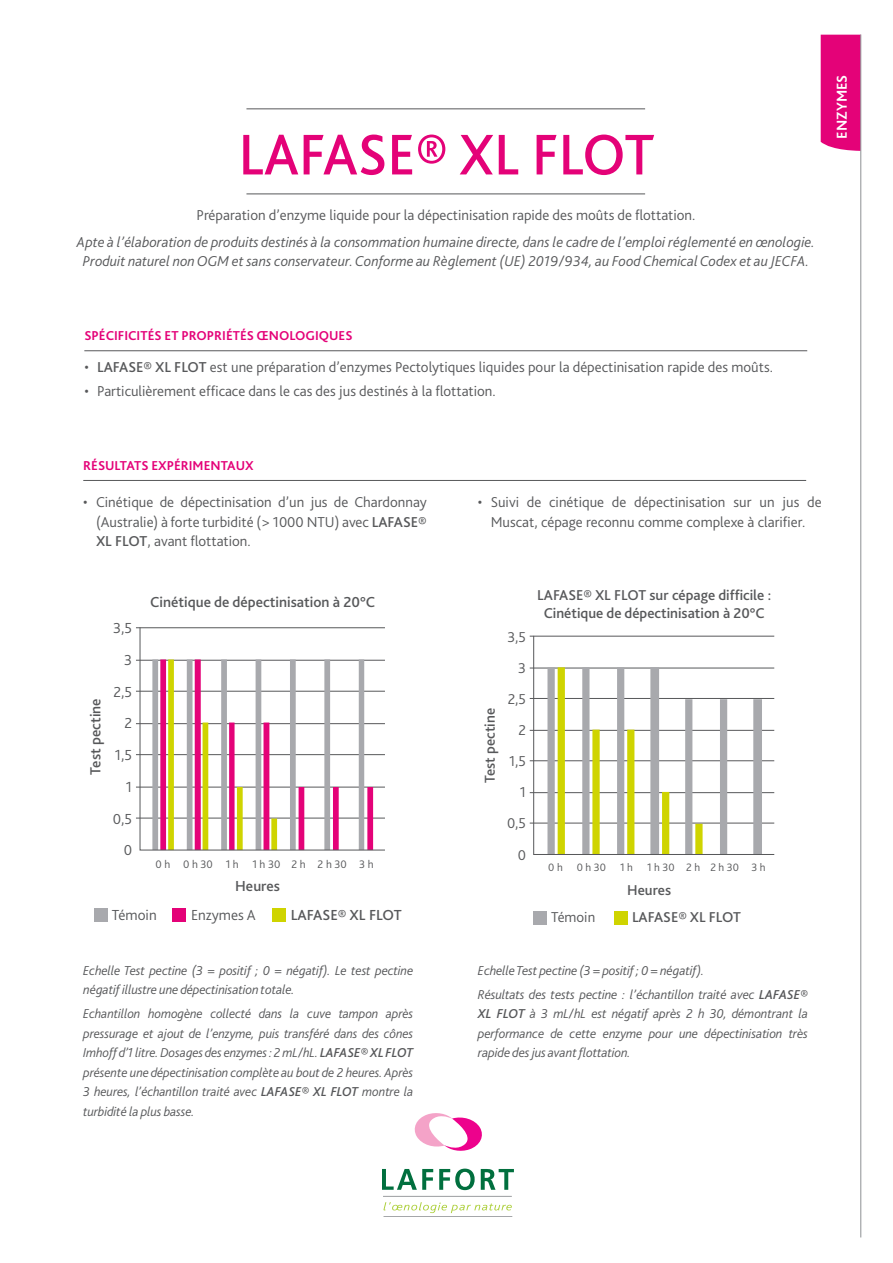
<style>
.page{position:relative;width:893px;height:1263px;background:#fff}
.page>*{position:absolute;margin:0;border:0;box-sizing:border-box;transform-origin:0 0}
.t1{font:500 60px "Bliss 2";color:#e40278;scale:.95 1}
.t2{font:500 15.15px "Bliss 2";color:#57585a}
.t3{font:300 15.15px/31.7px "Bliss 2";color:#57585a;text-align:right}
.Texte{font:300 15px/31.2px "Bliss 2";color:#57585a;text-align:right}
.Texte-2{font:italic 300 15px/19.5px "Bliss 2";color:#57585a;text-align:center}
.t4{font:500 15px/18px "Bliss 2";color:#57585a;text-align:center}
.Texte-3{font:700 15px "Bliss 2";color:#fff}
.Texte-4{font:italic 300 13.5px/19.5px "Bliss 2";letter-spacing:-.01em;color:#57585a;text-align:justify}
.Titres_chapitres{font:700 13.5px "Bliss 2";color:#e40278}
.t5{font:300 11.55px "Bliss 2";letter-spacing:.48em;color:#57585a}
.t6{font:300 11.25px "Bliss 2";color:#57585a}
.s1{font-weight:700}
.s2{font-weight:500}
</style>
<div class="page">
<hr style="left:246px;top:108px;width:399px;height:1px;background:#57585a">
<hr style="left:246px;top:194px;width:399px;height:1px;background:#57585a">
<hr style="left:84px;top:350px;width:723px;height:1px;background:#57585a">
<svg style="left:414px;top:1113px;width:68px;height:38px"></svg>
<svg style="left:382px;top:1169px;width:51px;height:21px"></svg>
<svg style="left:439px;top:1168px;width:36px;height:22px"></svg>
<svg style="left:481px;top:1169px;width:33px;height:21px"></svg>
<svg style="left:384px;top:1202px;width:128px;height:11px"></svg>
<hr style="left:383px;top:1196px;width:129px;height:1px;background:#9b9da0">
<hr style="left:383px;top:1216px;width:129px;height:1px;background:#9b9da0">
<div style="left:821px;top:35px;width:39px;height:116px;background:#e40278"></div>
<hr style="left:860px;top:34px;width:1px;height:1203px;background:#939598">
<hr style="left:83px;top:480px;width:723px;height:1px;background:#57585a">
<hr style="left:530px;top:636px;width:244px;height:1px;background:#57585a">
<hr style="left:530px;top:668px;width:244px;height:1px;background:#57585a">
<hr style="left:530px;top:698px;width:244px;height:1px;background:#57585a">
<hr style="left:530px;top:730px;width:244px;height:1px;background:#57585a">
<hr style="left:530px;top:760px;width:244px;height:1px;background:#57585a">
<hr style="left:530px;top:792px;width:244px;height:1px;background:#57585a">
<hr style="left:530px;top:823px;width:244px;height:1px;background:#57585a">
<svg style="left:533px;top:635px;width:242px;height:220px"></svg>
<div style="left:533px;top:911px;width:14px;height:13px;background:#a8a9ad"></div>
<div style="left:614px;top:911px;width:13px;height:13px;background:#cfd400"></div>
<hr style="left:136px;top:627px;width:249px;height:1px;background:#57585a">
<hr style="left:136px;top:660px;width:249px;height:1px;background:#57585a">
<hr style="left:136px;top:691px;width:249px;height:1px;background:#57585a">
<hr style="left:136px;top:723px;width:249px;height:1px;background:#57585a">
<hr style="left:136px;top:754px;width:249px;height:1px;background:#57585a">
<hr style="left:136px;top:787px;width:249px;height:1px;background:#57585a">
<hr style="left:136px;top:818px;width:249px;height:1px;background:#57585a">
<div style="left:94px;top:908px;width:13px;height:14px;background:#a8a9ad"></div>
<div style="left:172px;top:908px;width:13px;height:14px;background:#e40278"></div>
<div style="left:272px;top:908px;width:14px;height:14px;background:#cfd400"></div>
<svg style="left:139px;top:627px;width:246px;height:224px"></svg>
<p class="t1" style="left:239px;top:117px;width:439px">LAFASE<span class="s1">®</span> XL FLOT</p>
<p class="Texte" style="left:196px;top:199px;width:500px">Préparation d’enzyme liquide pour la dépectinisation rapide des moûts de flottation.</p>
<p class="Texte-2" style="left:77px;top:231px;width:739px">Apte à l’élaboration de produits destinés à la consommation humaine directe, dans le cadre de l’emploi réglementé en œnologie.<br>Produit naturel non OGM et sans conservateur. Conforme au Règlement (UE) 2019/934, au Food Chemical Codex et au JECFA.</p>
<p class="Texte-3" style="left:832px;top:139px;width:66px;rotate:-90deg">ENZYMES</p>
<p class="Titres_chapitres" style="left:84px;top:327px;width:270px">SPÉCIFICITÉS ET PROPRIÉTÉS ŒNOLOGIQUES</p>
<p class="Texte" style="left:84px;top:351px;width:690px">• <span class="s2">LAFASE® XL FLOT</span> est une préparation d’enzymes Pectolytiques liquides pour la dépectinisation rapide des moûts.</p>
<p class="Texte" style="left:84px;top:375px;width:413px">• Particulièrement efficace dans le cas des jus destinés à la flottation.</p>
<p class="Titres_chapitres" style="left:83px;top:457px;width:172px">RÉSULTATS EXPÉRIMENTAUX</p>
<p class="Texte" style="left:96px;top:492px;width:332px;line-height:19.5px;text-align:justify;text-indent:-13px">• Cinétique de dépectinisation d’un jus de Chardonnay (Australie) à forte turbidité (&gt; 1000 NTU) avec <span class="s2">LAFASE® XL FLOT</span>, avant flottation.</p>
<p class="t2" style="left:86px;top:775px;width:78px;rotate:-90deg">Test pectine</p>
<p class="t3" style="left:113px;top:612px;width:20px">3,5</p>
<p class="t3" style="left:114px;top:644px;width:20px">3<br>2,5</p>
<p class="t3" style="left:113px;top:707px;width:21px">2<br>1,5<br>1<br>0,5<br>0</p>
<p class="t2" style="left:150px;top:592px;width:227px">Cinétique de dépectinisation à 20°C</p>
<p class="t5" style="left:156px;top:857px;width:16px">0 h</p>
<p class="t5" style="left:183px;top:857px;width:31px">0 h 30</p>
<p class="t5" style="left:226px;top:857px;width:150px">1 h 1 h 302 h2 h 303 h</p>
<p class="t2" style="left:235px;top:876px;width:46px">Heures</p>
<p class="t3" style="left:112px;top:898px;width:47px">Témoin</p>
<p class="t2" style="left:291px;top:905px;width:113px">LAFASE® XL FLOT</p>
<p class="t3" style="left:191px;top:898px;width:66px">Enzymes A</p>
<p class="Texte-4" style="left:83px;top:960px;width:331px">Echelle Test pectine (3 = positif ; 0 = négatif). Le test pectine négatif illustre une dépectinisation totale.</p>
<p class="Texte-4" style="left:83px;top:1003px;width:331px">Echantillon homogène collecté dans la cuve tampon après pressurage et ajout de l’enzyme, puis transféré dans des cônes Imhoff d’1 litre. Dosages des enzymes : 2 mL/hL. <span class="s2">LAFASE® XL FLOT </span>présente une dépectinisation complète au bout de 2 heures. Après 3 heures, l’échantillon traité avec <span class="s2">LAFASE® XL FLOT</span> montre la turbidité la plus basse.</p>
<p class="Texte" style="left:478px;top:492px;width:345px;line-height:19.5px;text-align:center">• Suivi de cinétique de dépectinisation sur un jus de<br>Muscat, cépage reconnu comme complexe à clarifier.</p>
<p class="t4" style="left:480px;top:783px;width:76px;rotate:-90deg">Test pectine</p>
<p class="Texte" style="left:507px;top:621px;width:20px">3,5</p>
<p class="Texte" style="left:508px;top:652px;width:20px">3<br>2,5</p>
<p class="Texte" style="left:507px;top:714px;width:21px">2<br>1,5<br>1<br>0,5<br>0</p>
<p class="t4" style="left:537px;top:585px;width:235px">LAFASE® XL FLOT sur cépage difficile :<br>Cinétique de dépectinisation à 20°C</p>
<p class="t6" style="left:548px;top:860px;width:59px">0 h 0 h 30</p>
<p class="t6" style="left:620px;top:860px;width:147px">1 h 1 h 302 h2 h 30 3 h</p>
<p class="t4" style="left:627px;top:880px;width:45px">Heures</p>
<p class="Texte" style="left:551px;top:901px;width:46px">Témoin</p>
<p class="t4" style="left:632px;top:908px;width:111px">LAFASE® XL FLOT</p>
<p class="Texte-4" style="left:478px;top:960px;width:228px">Echelle Test pectine (3 = positif ; 0 = négatif).</p>
<p class="Texte-4" style="left:478px;top:984px;width:331px">Résultats des tests pectine : l’échantillon traité avec <span class="s2">LAFASE® XL FLOT</span> à 3 mL/hL est négatif après 2 h 30, démontrant la performance de cette enzyme pour une dépectinisation très rapide des jus avant flottation.</p>
</div>
